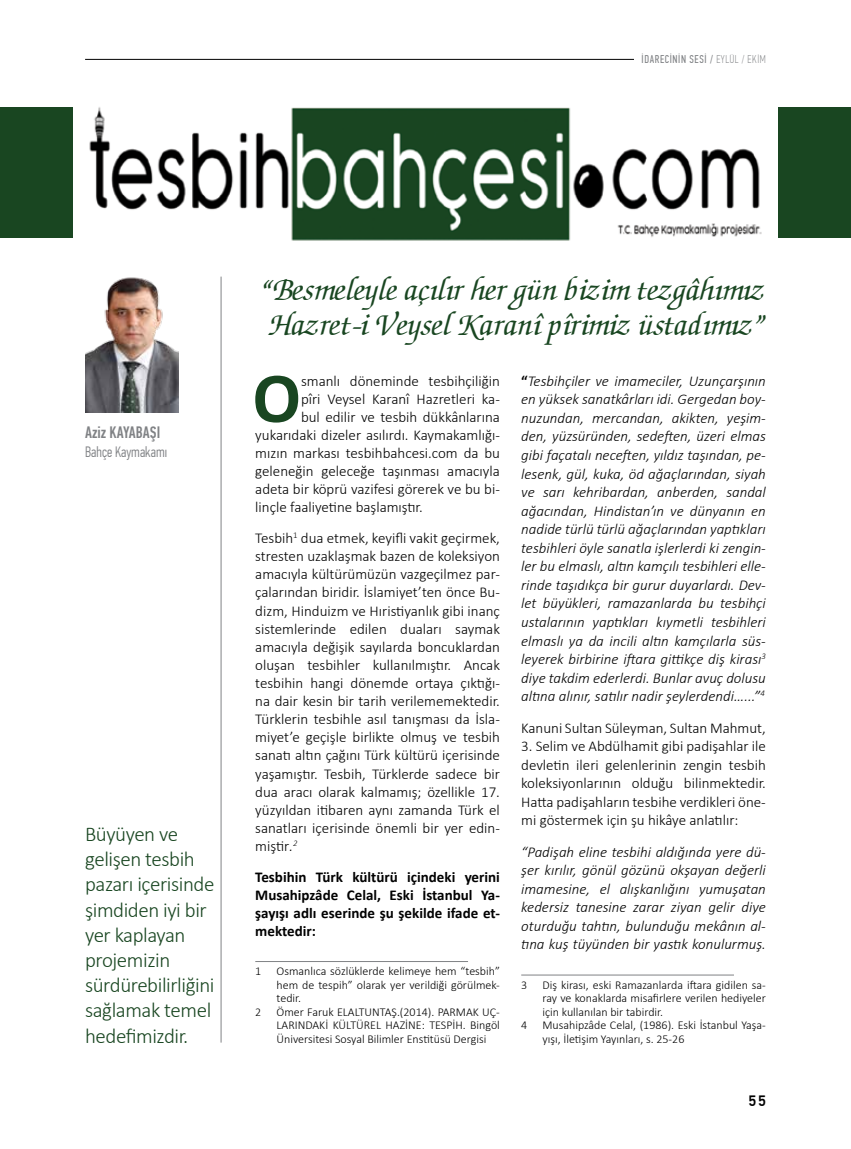
<style>
.page{position:relative;width:851px;height:1149px;background:#fff}
.page>*{position:absolute;margin:0;border:0;box-sizing:border-box;transform-origin:0 0}
.t1{font:700 71.7px "Calibri";color:#194621}
.t2{font:italic 33px/35.2px "Zurich Calligraphic";color:#194621}
.t3{font:300 21px/25.2px "Calibri";letter-spacing:-.02em;color:#194621}
.t4{font:500 16.5px "PF Din Text Comp Pro";color:#808285}
.t5{font:300 15px/18.1px "Calibri";color:#000;text-align:justify}
.t6{font:italic 300 15px/18.6px "Calibri";color:#000;text-align:justify}
.t7{font:700 15px/18.1px "Calibri";color:#000;text-align:justify}
.t8{font:300 15px "PF Din Text Comp Pro";color:#808285}
.t9{font:500 15px "PF Din Text Pro";color:#000}
.t10{font:300 12px/13.5px "Calibri";color:#000;text-align:justify}
.t11{font:11.25px "PF Din Text Comp Pro";letter-spacing:.055em;color:#808285}
.s1{font-weight:100}
.s2{font-style:italic}
.s3{font-weight:700;font-style:normal}
</style>
<div class="page">
<hr style="left:85px;top:59px;width:549px;height:1px;background:#000">
<hr style="left:255px;top:960px;width:213px;height:1px;background:#808285">
<hr style="left:521px;top:974px;width:212px;height:1px;background:#808285">
<img style="left:89px;top:107px;width:673px;height:134px">
<hr style="left:221px;top:276px;width:1px;height:766px;background:#808285">
<img style="left:85px;top:277px;width:94px;height:135px">
<div style="left:0;top:107px;width:72px;height:130px;background:#194621"></div>
<div style="left:778px;top:107px;width:72px;height:130px;background:#194621"></div>
<p class="t11" style="left:641px;top:53px;width:126px">İDARECİNİN SESİ / <span class="s1">EYLÜL / EKİM</span></p>
<p class="t4" style="left:85px;top:422px;width:77px">Aziz KAYABAŞI</p>
<p class="t8" style="left:85px;top:443px;width:84px">Bahçe Kaymakamı</p>
<h3 class="t3" style="left:85px;top:820px;width:131px">Büyüyen ve gelişen tesbih pazarı içerisinde şimdiden iyi bir yer kaplayan projemizin sürdürebilirliğini sağlamak temel hedefimizdir.</h3>
<h2 class="t2" style="left:262px;top:274px;width:505px">“Besmeleyle açılır her gün bizim tezgâhımız<br>Hazret-i Veysel Karanî pîrimiz üstadımız”</h2>
<h1 class="t1" style="left:252px;top:347px;width:50px">O</h1>
<p class="t5" style="left:301px;top:371px;width:200px">smanlı döneminde tesbihçiliğin</p>
<p class="t5" style="left:301px;top:389px;width:200px">pîri Veysel Karanî Hazretleri ka-</p>
<p class="t5" style="left:301px;top:407px;width:200px">bul edilir ve tesbih dükkânlarına</p>
<p class="t5" style="left:255px;top:425px;width:246px">yukarıdaki dizeler asılırdı. Kaymakamlığı-</p>
<p class="t5" style="left:255px;top:443px;width:246px">mızın markası tesbihbahcesi.com da bu</p>
<p class="t5" style="left:255px;top:461px;width:246px">geleneğin geleceğe taşınması amacıyla</p>
<p class="t5" style="left:255px;top:480px;width:246px">adeta bir köprü vazifesi görerek ve bu bi-</p>
<p class="t5" style="left:255px;top:498px;width:169px">linçle faaliyetine başlamıştır.</p>
<p class="t5" style="left:255px;top:528px;width:246px">Tesbih<sup>1</sup> dua etmek, keyifli vakit geçirmek, stresten uzaklaşmak bazen de koleksiyon amacıyla kültürümüzün vazgeçilmez par&shy;çalarından biridir. İslamiyet’ten önce Bu&shy;dizm, Hinduizm ve Hıristiyanlık gibi inanç sistemlerinde edilen duaları saymak amacıyla değişik sayılarda boncuklardan oluşan tesbihler kullanılmıştır. Ancak tesbihin hangi dönemde ortaya çıktığı&shy;na dair kesin bir tarih verilememektedir.<br>Türklerin tesbihle asıl tanışması da İsla&shy;miyet’e geçişle birlikte olmuş ve tesbih sanatı altın çağını Türk kültürü içerisinde yaşamıştır. Tesbih, Türklerde sadece bir dua aracı olarak kalmamış; özellikle 17. yüzyıldan itibaren aynı zamanda Türk el sanatları içerisinde önemli bir yer edin&shy;miştir<span class="s2">.</span><sup>2</sup></p>
<p class="t7" style="left:255px;top:867px;width:246px">Tesbihin Türk kültürü içindeki yerini Musahipzâde Celal, Eski İstanbul Ya&shy;şayışı adlı eserinde şu şekilde ifade et&shy;mektedir:</p>
<p class="t10" style="left:255px;top:963px;width:8px">1</p>
<p class="t10" style="left:276px;top:963px;width:225px">Osmanlıca sözlüklerde kelimeye hem “tesbih” hem de tespih” olarak yer verildiği görülmek&shy;tedir.</p>
<p class="t10" style="left:255px;top:1004px;width:8px">2</p>
<p class="t10" style="left:276px;top:1004px;width:225px">Ömer Faruk ELALTUNTAŞ.(2014). PARMAK UÇ-LARINDAKİ KÜLTÜREL HAZİNE: TESPİH. Bingöl Üniversitesi Sosyal Bilimler Enstitüsü Dergisi</p>
<p class="t6" style="left:521px;top:371px;width:246px"><span class="s3">“</span>Tesbihçiler ve imameciler, Uzunçarşının en yüksek sanatkârları idi. Gergedan boy&shy;nuzundan, mercandan, akikten, yeşim&shy;den, yüzsüründen, sedeften, üzeri elmas gibi façatalı neceften, yıldız taşından, pe&shy;lesenk, gül, kuka, öd ağaçlarından, siyah ve sarı kehribardan, anberden, sandal ağacından, Hindistan’ın ve dünyanın en nadide türlü türlü ağaçlarından yaptıkları tesbihleri öyle sanatla işlerlerdi ki zengin&shy;ler bu elmaslı, altın kamçılı tesbihleri elle&shy;rinde taşıdıkça bir gurur duyarlardı. Dev&shy;let büyükleri, ramazanlarda bu tesbihçi ustalarının yaptıkları kıymetli tesbihleri elmaslı ya da incili altın kamçılarla süs&shy;leyerek birbirine iftara gittikçe diş kirası<sup>3 </sup>diye takdim ederlerdi. Bunlar avuç dolusu altına alınır, satılır nadir şeylerdendi…...”<sup>4</sup></p>
<p class="t5" style="left:521px;top:718px;width:246px">Kanuni Sultan Süleyman, Sultan Mahmut,</p>
<p class="t5" style="left:521px;top:736px;width:246px;line-height:18.6px">3. Selim ve Abdülhamit gibi padişahlar ile devletin ileri gelenlerinin zengin tesbih koleksiyonlarının olduğu bilinmektedir.<br>Hatta padişahların tesbihe verdikleri öne&shy;mi göstermek için şu hikâye anlatılır:</p>
<p class="t6" style="left:521px;top:842px;width:246px">“Padişah eline tesbihi aldığında yere dü&shy;şer kırılır, gönül gözünü okşayan değerli imamesine, el alışkanlığını yumuşatan kedersiz tanesine zarar ziyan gelir diye oturduğu tahtın, bulunduğu mekânın al&shy;tına kuş tüyünden bir yastık konulurmuş.</p>
<p class="t10" style="left:521px;top:977px;width:8px">3</p>
<p class="t10" style="left:542px;top:977px;width:225px">Diş kirası, eski Ramazanlarda iftara gidilen sa&shy;ray ve konaklarda misafirlere verilen hediyeler için kullanılan bir tabirdir.</p>
<p class="t10" style="left:521px;top:1017px;width:8px">4</p>
<p class="t10" style="left:542px;top:1017px;width:225px">Musahipzâde Celal, (1986). Eski İstanbul Yaşa&shy;yışı, İletişim Yayınları, s. 25-26</p>
<p class="t9" style="left:748px;top:1091px;width:19px">55</p>
</div>
